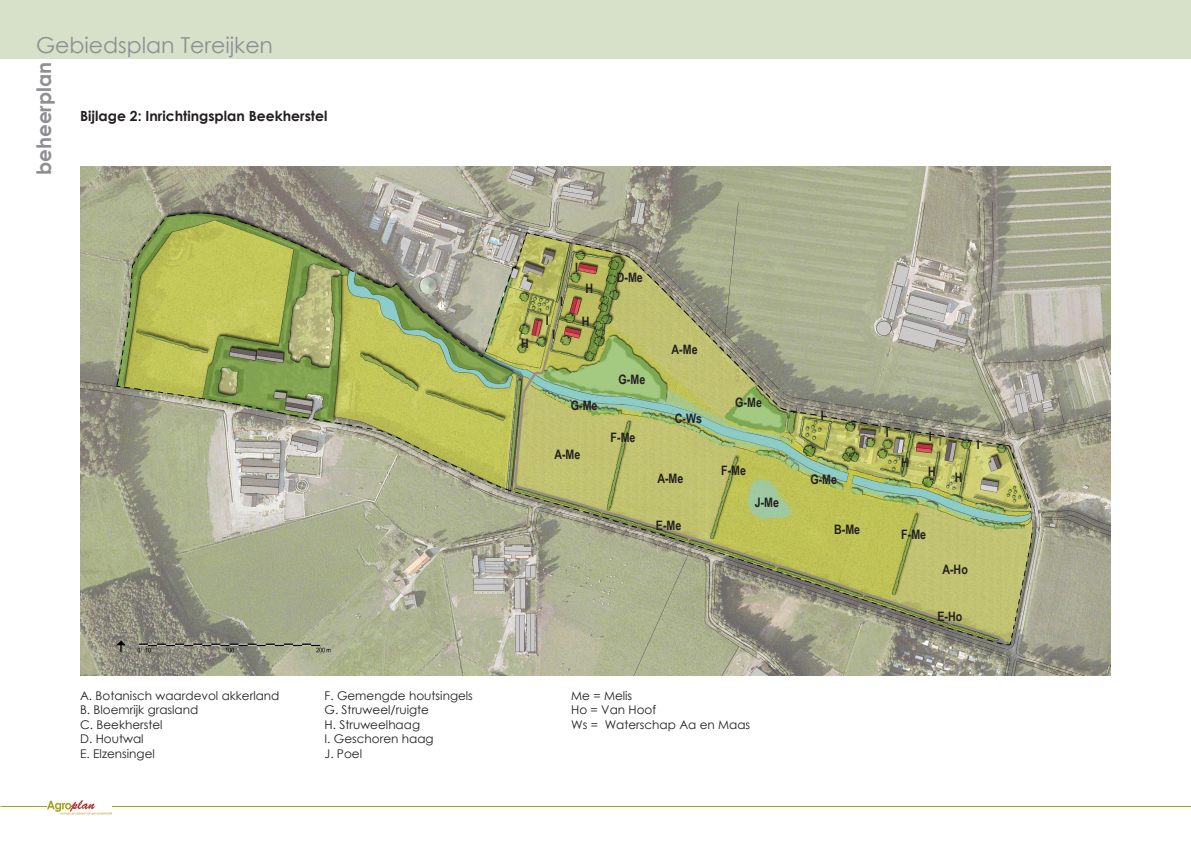
<style>
.page{position:relative;width:1191px;height:842px;background:#fff}
.page>*{position:absolute;margin:0;border:0;box-sizing:border-box;transform-origin:0 0}
.t1{font:22px "Century Gothic";color:#8d8f92}
.t2{font:700 20px "Century Gothic";color:#8d8f92}
.t3{font:700 14px "Century Gothic";color:#231f20}
.t4{font:700 13px "Arial Narrow";color:#231f20}
.t5{font:12px "Century Gothic";color:#231f20}
</style>
<div class="page">
<div style="left:0;top:0;width:1191px;height:59px;background:#d7e0c9"></div>
<hr style="left:0;top:806px;width:1191px;height:1px;background:#9ea516">
<img style="left:47px;top:800px;width:65px;height:14px">
<img style="left:81px;top:167px;width:1029px;height:508px">
<h1 class="t1" style="left:36px;top:29px;width:238px">Gebiedsplan Tereijken</h1>
<h2 class="t2" style="left:29px;top:175px;width:115px;rotate:-90deg">beheerplan</h2>
<p class="t3" style="left:80px;top:105px;width:249px">Bijlage 2: Inrichtingsplan Beekherstel</p>
<p class="t5" style="left:80px;top:687px;width:201px">A. Botanisch waardevol akkerland</p>
<p class="t5" style="left:80px;top:702px;width:120px">B. Bloemrijk grasland</p>
<p class="t5" style="left:80px;top:716px;width:84px">C. Beekherstel</p>
<p class="t5" style="left:80px;top:730px;width:65px">D. Houtwal</p>
<p class="t5" style="left:80px;top:745px;width:76px">E. Elzensingel</p>
<p class="t5" style="left:324px;top:687px;width:150px">F. Gemengde houtsingels</p>
<p class="t5" style="left:324px;top:702px;width:106px">G. Struweel/ruigte</p>
<p class="t5" style="left:324px;top:716px;width:97px">H. Struweelhaag</p>
<p class="t5" style="left:324px;top:730px;width:111px">I. Geschoren haag</p>
<p class="t5" style="left:324px;top:745px;width:39px">J. Poel</p>
<p class="t4" style="left:521px;top:334px;width:9px">H</p>
<p class="t4" style="left:546px;top:311px;width:4px">I</p>
<p class="t4" style="left:560px;top:292px;width:4px">I</p>
<p class="t4" style="left:552px;top:324px;width:4px">I</p>
<p class="t4" style="left:575px;top:257px;width:4px">I</p>
<p class="t4" style="left:585px;top:278px;width:9px">H</p>
<p class="t4" style="left:582px;top:312px;width:9px">H</p>
<p class="t4" style="left:571px;top:396px;width:28px">G-Me</p>
<p class="t4" style="left:554px;top:445px;width:28px">A-Me</p>
<p class="t4" style="left:617px;top:268px;width:28px">D-Me</p>
<p class="t4" style="left:618px;top:370px;width:28px">G-Me</p>
<p class="t4" style="left:610px;top:428px;width:26px">F-Me</p>
<p class="t4" style="left:671px;top:340px;width:28px">A-Me</p>
<p class="t4" style="left:675px;top:408px;width:29px">C-Ws</p>
<p class="t4" style="left:657px;top:468px;width:28px">A-Me</p>
<p class="t4" style="left:656px;top:516px;width:27px">E-Me</p>
<p class="t4" style="left:735px;top:392px;width:28px">G-Me</p>
<p class="t4" style="left:721px;top:461px;width:26px">F-Me</p>
<p class="t4" style="left:754px;top:492px;width:26px">J-Me</p>
<p class="t5" style="left:571px;top:687px;width:63px">Me = Melis</p>
<p class="t5" style="left:571px;top:702px;width:86px">Ho = Van Hoof</p>
<p class="t5" style="left:571px;top:716px;width:180px">Ws = Waterschap Aa en Maas</p>
<p class="t4" style="left:821px;top:406px;width:4px">I</p>
<p class="t4" style="left:810px;top:469px;width:28px">G-Me</p>
<p class="t4" style="left:834px;top:520px;width:28px">B-Me</p>
<p class="t4" style="left:885px;top:422px;width:4px">I</p>
<p class="t4" style="left:901px;top:453px;width:9px">H</p>
<p class="t4" style="left:928px;top:426px;width:4px">I</p>
<p class="t4" style="left:928px;top:462px;width:9px">H</p>
<p class="t4" style="left:954px;top:468px;width:9px">H</p>
<p class="t4" style="left:977px;top:434px;width:4px">I</p>
<p class="t4" style="left:901px;top:525px;width:26px">F-Me</p>
<p class="t4" style="left:942px;top:560px;width:27px">A-Ho</p>
<p class="t4" style="left:937px;top:606px;width:26px">E-Ho</p>
</div>
